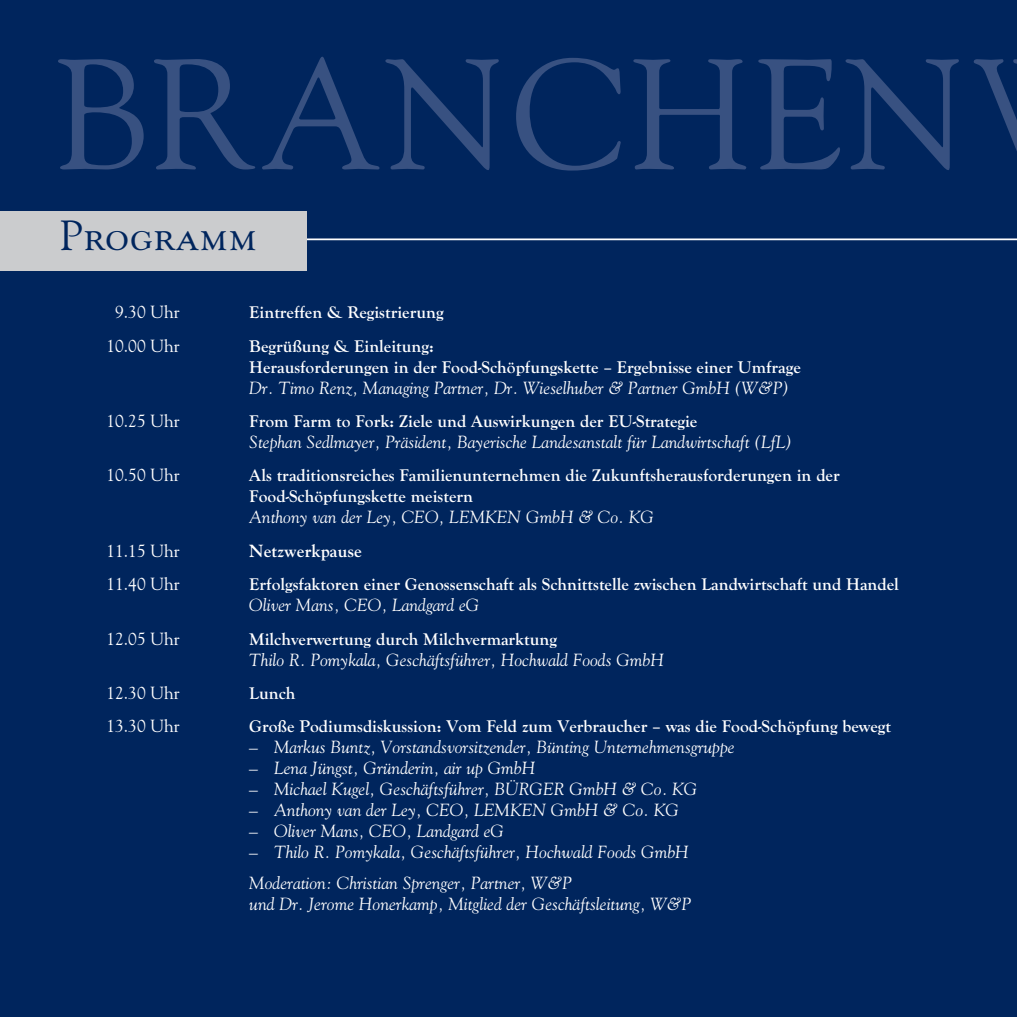
<style>
.page{position:relative;width:1017px;height:1017px;background:#00255d}
.page>*{position:absolute;margin:0;border:0;box-sizing:border-box;transform-origin:0 0}
.t1{font:155.75px "Goudy Std";letter-spacing:.03em;color:#385181}
.t2{font:42px "Goudy Std";letter-spacing:.02em;color:#00255d}
.t3{font:italic 17.5px/31px "Goudy Std";color:#fff}
.t4{font:700 17.5px/21px "Goudy Old Sty";color:#fff}
.t5{font:17.5px "Goudy Std";color:#fff}
.t6{font:700 17.5px "Goudy Std";color:#fff}
</style>
<div class="page">
<hr style="left:286px;top:238px;width:731px;height:2px;background:#fff">
<div style="left:0;top:211px;width:306px;height:60px;background:#cbccce"></div>
<h1 class="t1" style="left:52px;top:18px;width:917px">BRANCHEN</h1>
<h2 class="t2" style="left:60px;top:209px;width:199px">Programm</h2>
<p class="t5" style="left:115px;top:301px;width:66px">9.30 Uhr</p>
<p class="t4" style="left:249px;top:302px;width:196px">Eintreffen &amp; Registrierung</p>
<p class="t5" style="left:106px;top:335px;width:75px">10.00 Uhr</p>
<p class="t4" style="left:249px;top:336px;width:553px">Begrüßung &amp; Einleitung:<br>Herausforderungen in der Food-Schöpfungskette – Ergebnisse einer Umfrage</p>
<p class="t3" style="left:249px;top:372px;width:541px">Dr. Timo Renz, Managing Partner, Dr. Wieselhuber &amp; Partner GmbH (W&amp;P)</p>
<p class="t5" style="left:106px;top:410px;width:75px">10.25 Uhr</p>
<p class="t4" style="left:249px;top:411px;width:450px">From Farm to Fork: Ziele und Auswirkungen der EU-Strategie</p>
<p class="t3" style="left:249px;top:426px;width:544px">Stephan Sedlmayer, Präsident, Bayerische Landesanstalt für Landwirtschaft (LfL)</p>
<p class="t5" style="left:106px;top:464px;width:75px">10.50 Uhr</p>
<p class="t4" style="left:249px;top:465px;width:592px">Als traditionsreiches Familienunternehmen die Zukunftsherausforderungen in der<br>Food-Schöpfungskette meistern</p>
<p class="t3" style="left:249px;top:502px;width:406px">Anthony van der Ley, CEO, LEMKEN GmbH &amp; Co. KG</p>
<p class="t5" style="left:106px;top:540px;width:75px">11.15 Uhr</p>
<p class="t6" style="left:249px;top:540px;width:114px">Netzwerkpause</p>
<p class="t5" style="left:106px;top:573px;width:75px">11.40 Uhr</p>
<p class="t4" style="left:249px;top:574px;width:651px">Erfolgsfaktoren einer Genossenschaft als Schnittstelle zwischen Landwirtschaft und Handel</p>
<p class="t3" style="left:249px;top:590px;width:232px">Oliver Mans, CEO, Landgard eG</p>
<p class="t5" style="left:106px;top:628px;width:75px">12.05 Uhr</p>
<p class="t4" style="left:249px;top:629px;width:309px">Milchverwertung durch Milchvermarktung</p>
<p class="t3" style="left:249px;top:644px;width:416px">Thilo R. Pomykala, Geschäftsführer, Hochwald Foods GmbH</p>
<p class="t5" style="left:106px;top:682px;width:75px">12.30 Uhr</p>
<p class="t4" style="left:249px;top:683px;width:48px">Lunch</p>
<p class="t5" style="left:106px;top:715px;width:75px">13.30 Uhr</p>
<p class="t4" style="left:249px;top:716px;width:643px">Große Podiumsdiskussion: Vom Feld zum Verbraucher – was die Food-Schöpfung bewegt</p>
<p class="t3" style="left:249px;top:732px;width:487px">– Markus Buntz, Vorstandsvorsitzender, Bünting Unternehmensgruppe</p>
<p class="t3" style="left:249px;top:753px;width:288px">– Lena Jüngst, Gründerin, air up GmbH</p>
<p class="t3" style="left:249px;top:774px;width:450px">– Michael Kugel, Geschäftsführer, BÜRGER GmbH &amp; Co. KG</p>
<p class="t3" style="left:249px;top:795px;width:431px">– Anthony van der Ley, CEO, LEMKEN GmbH &amp; Co. KG</p>
<p class="t3" style="left:249px;top:816px;width:256px">– Oliver Mans, CEO, Landgard eG</p>
<p class="t3" style="left:249px;top:837px;width:441px">– Thilo R. Pomykala, Geschäftsführer, Hochwald Foods GmbH<br>Moderation: Christian Sprenger, Partner, W&amp;P</p>
<p class="t3" style="left:249px;top:889px;width:443px">und Dr. Jerome Honerkamp, Mitglied der Geschäftsleitung, W&amp;P</p>
</div>
